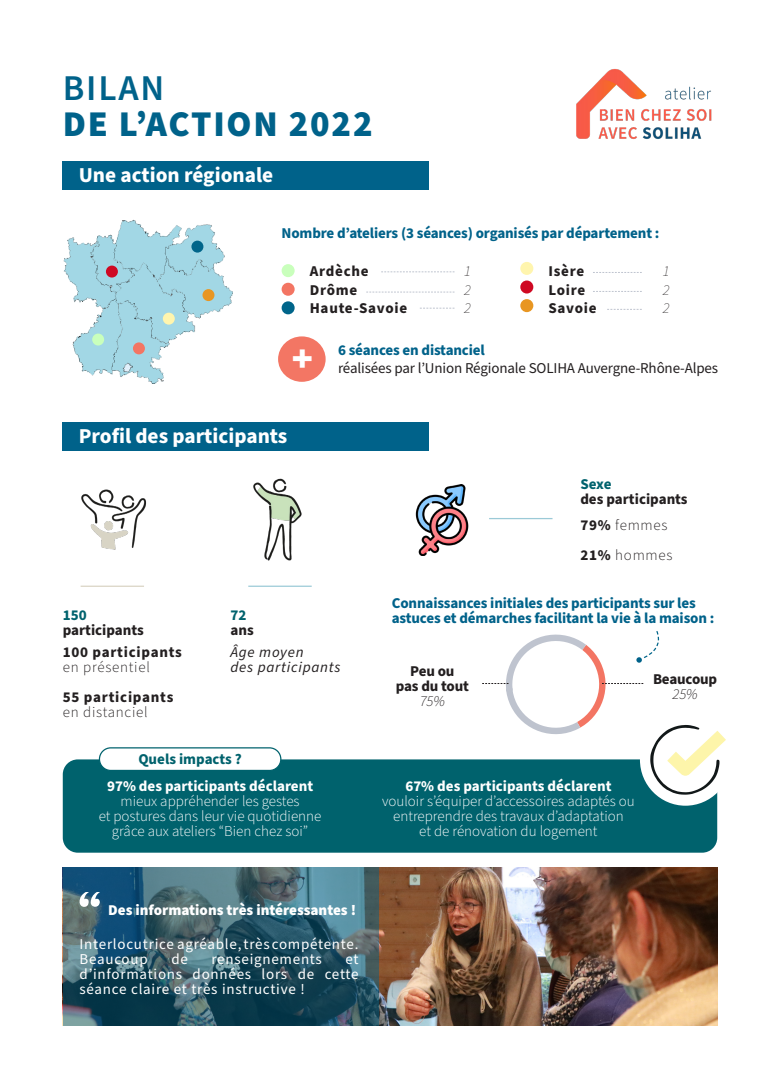
<style>
.page{position:relative;width:780px;height:1088px;background:#fff}
.page>*{position:absolute;margin:0;border:0;box-sizing:border-box;transform-origin:0 0}
.t1{font:800 37.5px "Open Sans";color:#fff}
.t2{font:900 36.25px "Source Sans Pro";letter-spacing:.05em;color:#00628a}
.t3{font:600 36.25px "Source Sans Pro";letter-spacing:.05em;color:#00628a}
.t4{font:700 21.25px "Source Sans Pro";color:#fff}
.t5{font:300 15px/15px "Source Sans Pro";color:#fff;text-align:center}
.t6{font:700 15px/15px "Source Sans Pro";letter-spacing:-.01em;color:#00628a}
.t7{font:15px/15px "Source Sans Pro";letter-spacing:.05em;color:#fff}
.t8{font:700 15px/18.8px "Source Sans Pro";letter-spacing:.04em;color:#231f20}
.t9{font:15px "Source Sans Pro";letter-spacing:-.01em;color:#231f20}
.t10{font:700 15px "Source Sans Pro";color:#fff}
.t11{font:300 15px/30px "Source Sans Pro";letter-spacing:.05em;color:#231f20}
.t12{font:900 15px "Source Sans Pro";color:#fff}
.t13{font:italic 15px/15px "Source Sans Pro";letter-spacing:.05em;color:#231f20}
.t14{font:700 15px "Source Sans Pro";color:#00626d}
.t15{font:700 15px/15px "Source Sans Pro";letter-spacing:-.01em;color:#231f20;text-align:center}
.t16{font:700 15px "Source Sans Pro";color:#231f20}
.t17{font:italic 200 15px/18.8px "Source Sans Pro";color:#231f20;text-align:justify}
.t18{font:italic 300 15px "Source Sans Pro";color:#231f20}
.s1{font-weight:700}
</style>
<div class="page">
<img style="left:63px;top:219px;width:169px;height:165px">
<div style="left:63px;top:161px;width:366px;height:28px;background:#00628a"></div>
<div style="left:163px;top:313px;width:12px;height:12px;background:#fff5ae;border-radius:50%"></div>
<div style="left:92px;top:333px;width:12px;height:12px;background:#c9ffbc;border-radius:50%"></div>
<div style="left:191px;top:241px;width:12px;height:12px;background:#00658a;border-radius:50%"></div>
<div style="left:133px;top:342px;width:12px;height:12px;background:#f37563;border-radius:50%"></div>
<div style="left:106px;top:266px;width:12px;height:12px;background:#cf0923;border-radius:50%"></div>
<div style="left:202px;top:289px;width:12px;height:12px;background:#e89622;border-radius:50%"></div>
<div style="left:281px;top:264px;width:13px;height:13px;background:#c9ffbc;border-radius:50%"></div>
<div style="left:281px;top:301px;width:13px;height:13px;background:#00658a;border-radius:50%"></div>
<div style="left:281px;top:283px;width:13px;height:13px;background:#f37563;border-radius:50%"></div>
<img style="left:379px;top:867px;width:338px;height:159px">
<svg style="left:63px;top:867px;width:316px;height:159px;background:#325c6c"></svg>
<svg style="left:80px;top:892px;width:20px;height:15px"></svg>
<div style="left:520px;top:262px;width:13px;height:13px;background:#fff5ae;border-radius:50%"></div>
<div style="left:520px;top:280px;width:13px;height:13px;background:#cf0923;border-radius:50%"></div>
<div style="left:520px;top:299px;width:13px;height:13px;background:#e89622;border-radius:50%"></div>
<div style="left:278px;top:336px;width:47px;height:46px;background:#f37664;border-radius:50%"></div>
<img style="left:81px;top:489px;width:65px;height:61px">
<hr style="left:81px;top:586px;width:63px;height:1px;background:#d9d4c4">
<img style="left:253px;top:478px;width:49px;height:83px">
<hr style="left:248px;top:586px;width:64px;height:1px;background:#9bcad7">
<div style="left:63px;top:423px;width:366px;height:28px;background:#00628a"></div>
<svg style="left:381px;top:271px;width:73px;height:1px"></svg>
<svg style="left:366px;top:292px;width:88px;height:1px"></svg>
<svg style="left:420px;top:308px;width:34px;height:1px"></svg>
<svg style="left:607px;top:309px;width:34px;height:1px"></svg>
<svg style="left:593px;top:291px;width:48px;height:1px"></svg>
<svg style="left:593px;top:272px;width:48px;height:1px"></svg>
<div style="left:63px;top:759px;width:654px;height:94px;background:#00626d;border-radius:15px"></div>
<div style="left:99px;top:748px;width:182px;height:22px;background:#fff;border-radius:11px"></div>
<div style="left:99px;top:747px;width:182px;height:24px;border:1px solid #00626d;border-radius:11px"></div>
<div style="left:640px;top:714px;width:91px;height:92px;background:#fff;border-radius:50%"></div>
<img style="left:576px;top:69px;width:136px;height:70px">
<img style="left:415px;top:485px;width:54px;height:71px">
<hr style="left:489px;top:518px;width:63px;height:1px;background:#9bcad7">
<svg style="left:482px;top:631px;width:244px;height:164px"></svg>
<h2 class="t3" style="left:63px;top:64px;width:103px">BILAN</h2>
<h2 class="t2" style="left:63px;top:99px;width:311px">DE L’ACTION 2022</h2>
<h3 class="t4" style="left:79px;top:160px;width:196px">Une action régionale</h3>
<p class="t6" style="left:281px;top:226px;width:379px">Nombre d’ateliers (3 séances) organisés par département :</p>
<p class="t8" style="left:310px;top:262px;width:99px">Ardèche<br>Drôme<br>Haute-Savoie</p>
<p class="t17" style="left:464px;top:262px;width:8px">1<br>2<br>2</p>
<p class="t8" style="left:548px;top:262px;width:50px">Isère<br>Loire<br>Savoie</p>
<p class="t17" style="left:663px;top:262px;width:8px">1<br>2<br>2</p>
<h1 class="t1" style="left:291px;top:330px;width:23px">+</h1>
<h3 class="t4" style="left:79px;top:422px;width:210px">Profil des participants</h3>
<p class="t6" style="left:338px;top:343px;width:148px">6 séances en distanciel</p>
<p class="t9" style="left:338px;top:358px;width:381px">réalisées par l’Union Régionale SOLIHA Auvergne-Rhône-Alpes</p>
<p class="t14" style="left:580px;top:474px;width:33px">Sexe</p>
<p class="t16" style="left:580px;top:489px;width:109px">des participants</p>
<p class="t11" style="left:580px;top:510px;width:94px"><span class="s1">79%</span> femmes<br><span class="s1">21%</span> hommes</p>
<p class="t14" style="left:63px;top:604px;width:25px">150</p>
<p class="t8" style="left:63px;top:619px;width:121px;line-height:22.4px">participants<br>100 participants</p>
<p class="t11" style="left:63px;top:652px;width:89px">en présentiel</p>
<p class="t8" style="left:63px;top:688px;width:112px">55 participants</p>
<p class="t11" style="left:63px;top:697px;width:86px">en distanciel</p>
<p class="t14" style="left:230px;top:604px;width:17px">72</p>
<p class="t8" style="left:230px;top:621px;width:25px">ans</p>
<p class="t13" style="left:230px;top:645px;width:112px">Âge moyen<br>des participants</p>
<p class="t14" style="left:138px;top:749px;width:105px">Quels impacts ?</p>
<p class="t10" style="left:107px;top:776px;width:208px">97% des participants déclarent</p>
<p class="t5" style="left:99px;top:794px;width:224px">mieux appréhender les gestes<br>et postures dans leur vie quotidienne grâce aux ateliers “Bien chez soi”</p>
<p class="t6" style="left:392px;top:595px;width:324px">Connaissances initiales des participants sur les astuces et démarches facilitant la vie à la maison :</p>
<p class="t15" style="left:396px;top:664px;width:75px">Peu ou<br>pas du tout</p>
<p class="t18" style="left:420px;top:691px;width:27px">75%</p>
<p class="t15" style="left:653px;top:671px;width:66px">Beaucoup</p>
<p class="t18" style="left:672px;top:684px;width:27px">25%</p>
<p class="t10" style="left:405px;top:776px;width:208px">67% des participants déclarent</p>
<p class="t5" style="left:382px;top:794px;width:254px">vouloir s’équiper d’accessoires adaptés ou entreprendre des travaux d’adaptation<br>et de rénovation du logement</p>
<p class="t12" style="left:108px;top:900px;width:249px">Des informations très intéressantes !</p>
<p class="t7" style="left:80px;top:937px;width:280px">Interlocutrice agréable, très compétente.<br>Beaucoup</p>
<p class="t7" style="left:171px;top:952px;width:18px">de</p>
<p class="t7" style="left:211px;top:952px;width:112px">renseignements</p>
<p class="t7" style="left:80px;top:952px;width:280px;text-align:justify;text-indent:266px">et d’informations données lors de cette séance claire et très instructive !</p>
</div>
